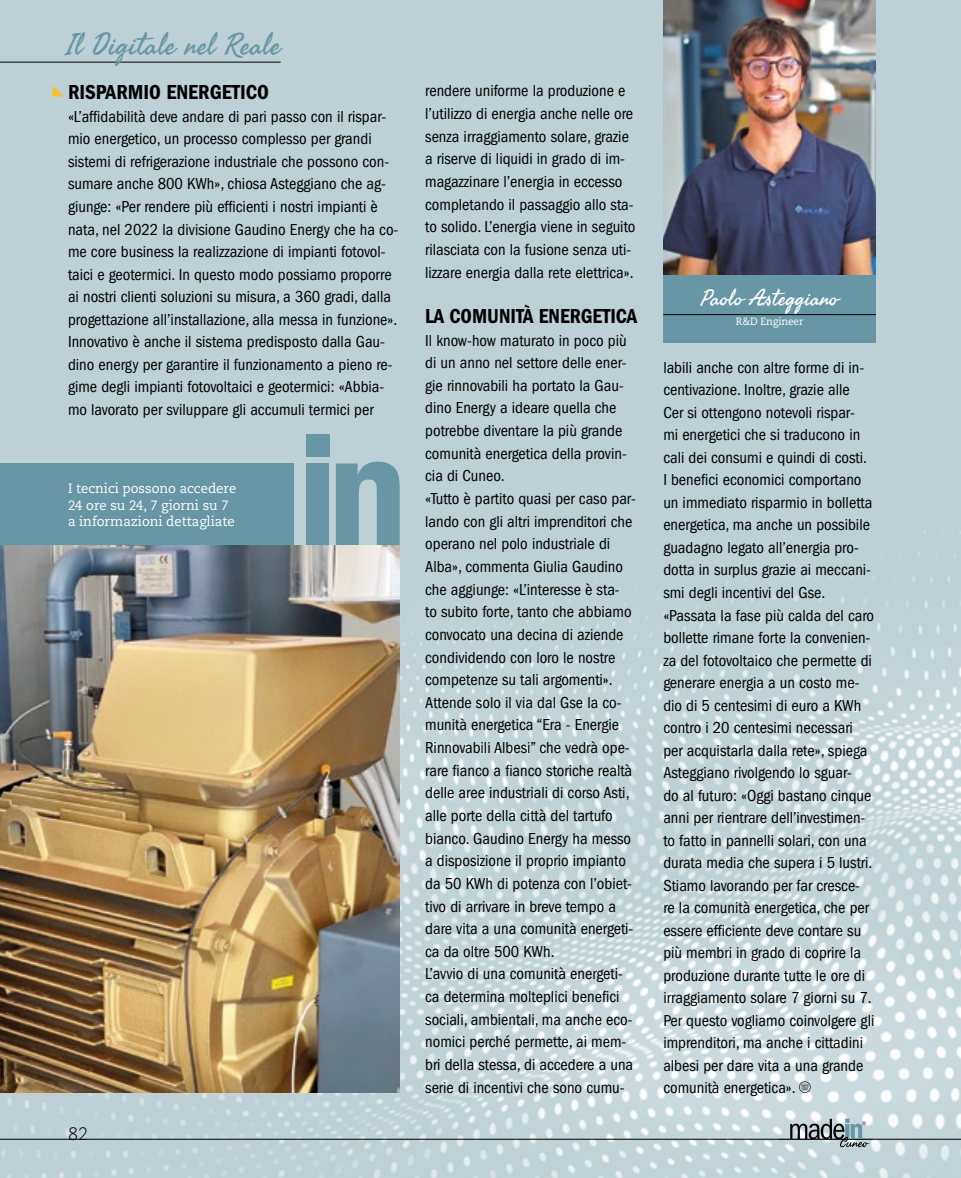
<style>
.page{position:relative;width:961px;height:1178px;background:#fff}
.page>*{position:absolute;margin:0;border:0;box-sizing:border-box;transform-origin:0 0}
.t1{font:30px "Madein Cuneo";color:#6797a4}
.t2{font:22.5px "Madein Cuneo";color:#fff}
.t3{font:21px "ITC Franklin Gothic Std Dm Cd";color:#000}
.t4{font:300 18px "Caecilia LT Std";color:#000}
.t5{font:condensed 16.5px/22.5px "ITC Franklin Gothic Std";color:#000}
.t6{font:13.5px/16.5px "Caecilia LT Std";color:#fff}
.t7{font:10.5px "Caecilia LT Std";letter-spacing:-.01em;color:#fff;scale:.96 1}
</style>
<div class="page">
<img style="left:0;top:0;width:961px;height:1178px">
<div style="left:0;top:463px;width:293px;height:83px;background:#6797a4"></div>
<div style="left:306px;top:463px;width:23px;height:83px;background:#6797a4"></div>
<svg style="left:336px;top:462px;width:64px;height:84px;background:#7da5b0"></svg>
<div style="left:306px;top:434px;width:23px;height:22px;background:#6797a4"></div>
<svg style="left:799px;top:1081px;width:12px;height:12px"></svg>
<svg style="left:52px;top:85px;width:12px;height:11px"></svg>
<img style="left:0;top:546px;width:400px;height:547px">
<img style="left:663px;top:0;width:213px;height:276px">
<div style="left:663px;top:276px;width:213px;height:67px;background:#6797a4"></div>
<hr style="left:663px;top:314px;width:213px;height:1px;background:#000">
<hr style="left:0;top:1139px;width:961px;height:1px;background:#000">
<hr style="left:0;top:62px;width:281px;height:1px;background:#000">
<svg style="left:779px;top:1119px;width:94px;height:28px;background:#99a7ab"></svg>
<h1 class="t1" style="left:67px;top:26px;width:215px">Il Digitale nel Reale</h1>
<p class="t3" style="left:68px;top:80px;width:202px">RISPARMIO ENERGETICO</p>
<p class="t5" style="left:68px;top:105px;width:332px">«L’affidabilità deve andare di pari passo con il rispar&shy;mio energetico, un processo complesso per grandi sistemi di refrigerazione industriale che possono con&shy;sumare anche 800 KWh», chiosa Asteggiano che ag&shy;giunge: «Per rendere più efficienti i nostri impianti è nata, nel 2022 la divisione Gaudino Energy che ha co&shy;me core business la realizzazione di impianti fotovol&shy;taici e geotermici. In questo modo possiamo proporre ai nostri clienti soluzioni su misura, a 360 gradi, dalla progettazione all’installazione, alla messa in funzione».<br>Innovativo è anche il sistema predisposto dalla Gau&shy;dino energy per garantire il funzionamento a pieno re&shy;gime degli impianti fotovoltaici e geotermici: «Abbia&shy;mo lavorato per sviluppare gli accumuli termici per</p>
<p class="t6" style="left:68px;top:481px;width:170px">I tecnici possono accedere<br>24 ore su 24, 7 giorni su 7 a informazioni dettagliate</p>
<p class="t4" style="left:68px;top:1123px;width:22px">82</p>
<p class="t5" style="left:425px;top:80px;width:212px">rendere uniforme la produzione e l’utilizzo di energia anche nelle ore senza irraggiamento solare, grazie a riserve di liquidi in grado di im&shy;magazzinare l’energia in eccesso completando il passaggio allo sta&shy;to solido. L’energia viene in seguito rilasciata con la fusione senza uti&shy;lizzare energia dalla rete elettrica».</p>
<p class="t3" style="left:425px;top:304px;width:214px">LA COMUNITÀ ENERGETICA</p>
<p class="t5" style="left:425px;top:329px;width:212px">Il know-how maturato in poco più di un anno nel settore delle ener&shy;gie rinnovabili ha portato la Gau&shy;dino Energy a ideare quella che potrebbe diventare la più grande comunità energetica della provin&shy;cia di Cuneo.<br>«Tutto è partito quasi per caso par&shy;lando con gli altri imprenditori che operano nel polo industriale di<br>Alba», commenta Giulia Gaudino che aggiunge: «L’interesse è sta-<br>to subito forte, tanto che abbiamo convocato una decina di aziende condividendo con loro le nostre competenze su tali argomenti».<br>Attende solo il via dal Gse la co&shy;munità energetica “Era - Energie<br>Rinnovabili Albesi” che vedrà ope&shy;rare fianco a fianco storiche realtà delle aree industriali di corso Asti, alle porte della città del tartufo bianco. Gaudino Energy ha messo a disposizione il proprio impianto da 50 KWh di potenza con l’obiet&shy;tivo di arrivare in breve tempo a dare vita a una comunità energeti&shy;ca da oltre 500 KWh.<br>L’avvio di una comunità energeti&shy;ca determina molteplici benefici sociali, ambientali, ma anche eco&shy;nomici perché permette, ai mem&shy;bri della stessa, di accedere a una serie di incentivi che sono cumu-</p>
<h2 class="t2" style="left:701px;top:284px;width:139px">Paolo Asteggiano</h2>
<p class="t7" style="left:736px;top:315px;width:72px">R&amp;D Engineer</p>
<p class="t5" style="left:663px;top:356px;width:213px">labili anche con altre forme di in&shy;centivazione. Inoltre, grazie alle<br>Cer si ottengono notevoli rispar-<br>mi energetici che si traducono in cali dei consumi e quindi di costi.<br>I benefici economici comportano un immediato risparmio in bolletta energetica, ma anche un possibile guadagno legato all’energia pro&shy;dotta in surplus grazie ai meccani&shy;smi degli incentivi del Gse. «Passata la fase più calda del caro bollette rimane forte la convenien&shy;za del fotovoltaico che permette di generare energia a un costo me&shy;dio di 5 centesimi di euro a KWh contro i 20 centesimi necessari per acquistarla dalla rete», spiega Asteggiano rivolgendo lo sguar-<br>do al futuro: «Oggi bastano cinque anni per rientrare dell’investimen&shy;to fatto in pannelli solari, con una durata media che supera i 5 lustri.<br>Stiamo lavorando per far cresce&shy;re la comunità energetica, che per essere efficiente deve contare su più membri in grado di coprire la produzione durante tutte le ore di irraggiamento solare 7 giorni su 7.<br>Per questo vogliamo coinvolgere gli imprenditori, ma anche i cittadini albesi per dare vita a una grande comunità energetica».</p>
</div>
